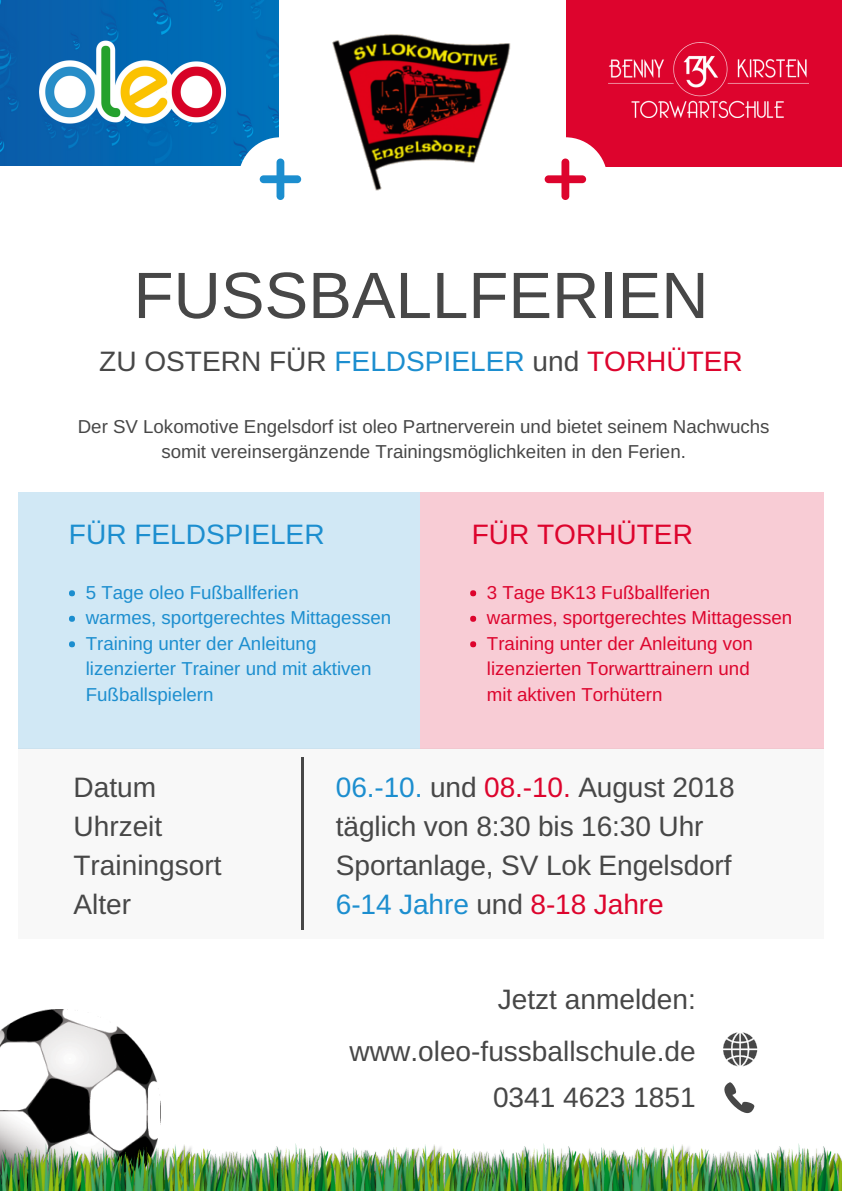
<style>
.page{position:relative;width:842px;height:1191px;background:#fff}
.page>*{position:absolute;margin:0;border:0;box-sizing:border-box;transform-origin:0 0}
.t1{font:65.5px "Arimo";color:#474747}
.t2{font:28.1px/39px "Arimo";color:#474747}
.t3{font:28.1px "Arimo";color:#1c8ecf}
.t4{font:28.1px "Arimo";color:#dd042d}
.t5{font:18.7px/25.5px "Arimo";color:#dd042d}
.t6{font:18.7px/25.5px "Arimo";color:#1c8ecf}
.t7{font:18.7px/25.5px "Arimo";color:#474747;text-align:center}
.s1{color:#1c8ecf}
.s2{color:#dd042d}
</style>
<div class="page">
<img style="left:0;top:0;width:279px;height:166px">
<div style="left:565px;top:0;width:277px;height:166px;background:#dd042d"></div>
<img style="left:40px;top:25px;width:186px;height:112px">
<div style="left:18px;top:748px;width:805px;height:191px;background:#f8f8f8"></div>
<div style="left:18px;top:492px;width:402px;height:256px;background:#d1e8f5"></div>
<div style="left:420px;top:492px;width:403px;height:256px;background:#f8ccd5"></div>
<img style="left:0;top:1009px;width:159px;height:134px">
<svg style="left:69px;top:590px;width:6px;height:6px"></svg>
<svg style="left:69px;top:616px;width:6px;height:6px"></svg>
<svg style="left:69px;top:641px;width:6px;height:6px"></svg>
<svg style="left:470px;top:590px;width:6px;height:6px"></svg>
<svg style="left:470px;top:616px;width:6px;height:6px"></svg>
<svg style="left:470px;top:641px;width:6px;height:6px"></svg>
<svg style="left:723px;top:1032px;width:35px;height:35px"></svg>
<svg style="left:724px;top:1082px;width:30px;height:31px"></svg>
<img style="left:500px;top:1143px;width:215px;height:47px">
<img style="left:715px;top:1143px;width:127px;height:47px">
<img style="left:250px;top:1143px;width:250px;height:47px">
<img style="left:0;top:1143px;width:250px;height:47px">
<hr style="left:302px;top:757px;width:2px;height:172px;background:#474747">
<div style="left:523px;top:137px;width:84px;height:84px;background:#fff;border-radius:50%"></div>
<div style="left:561px;top:158px;width:8px;height:42px;background:#dd042d;border-radius:4px"></div>
<div style="left:545px;top:175px;width:41px;height:8px;background:#dd042d;border-radius:4px"></div>
<div style="left:238px;top:137px;width:84px;height:84px;background:#fff;border-radius:50%"></div>
<div style="left:277px;top:158px;width:7px;height:42px;background:#1c8ecf;border-radius:4px"></div>
<div style="left:260px;top:175px;width:41px;height:8px;background:#1c8ecf;border-radius:4px"></div>
<img style="left:609px;top:43px;width:199px;height:75px">
<img style="left:332px;top:34px;width:179px;height:157px">
<h1 class="t1" style="left:134px;top:259px;width:576px">FUSSBALLFERIEN</h1>
<p class="t2" style="left:99px;top:341px;width:645px">ZU OSTERN FÜR <span class="s1">FELDSPIELER</span> und <span class="s2">TORHÜTER</span></p>
<p class="t7" style="left:78px;top:413px;width:693px">Der SV Lokomotive Engelsdorf ist oleo Partnerverein und bietet seinem Nachwuchs somit vereinsergänzende Trainingsmöglichkeiten in den Ferien.</p>
<p class="t3" style="left:69px;top:518px;width:257px">FÜR FELDSPIELER</p>
<p class="t4" style="left:472px;top:518px;width:223px">FÜR TORHÜTER</p>
<p class="t6" style="left:86px;top:579px;width:307px">5 Tage oleo Fußballferien<br>warmes, sportgerechtes Mittagessen<br>Training unter der Anleitung lizenzierter Trainer und mit aktiven<br>Fußballspielern</p>
<p class="t5" style="left:487px;top:579px;width:307px">3 Tage BK13 Fußballferien<br>warmes, sportgerechtes Mittagessen<br>Training unter der Anleitung von lizenzierten Torwarttrainern und<br>mit aktiven Torhütern</p>
<p class="t2" style="left:73px;top:768px;width:150px">Datum<br>Uhrzeit<br>Trainingsort<br>Alter</p>
<p class="t2" style="left:336px;top:768px;width:400px"><span class="s1">06.-10.</span> und <span class="s2">08.-10.</span> August 2018 täglich von 8:30 bis 16:30 Uhr<br>Sportanlage, SV Lok Engelsdorf<br><span class="s1">6-14 Jahre</span> und <span class="s2">8-18 Jahre</span></p>
<p class="t2" style="left:498px;top:979px;width:199px">Jetzt anmelden:</p>
<p class="t2" style="left:350px;top:1032px;width:348px">www.oleo-fussballschule.de</p>
<p class="t2" style="left:493px;top:1077px;width:204px">0341 4623 1851</p>
</div>
